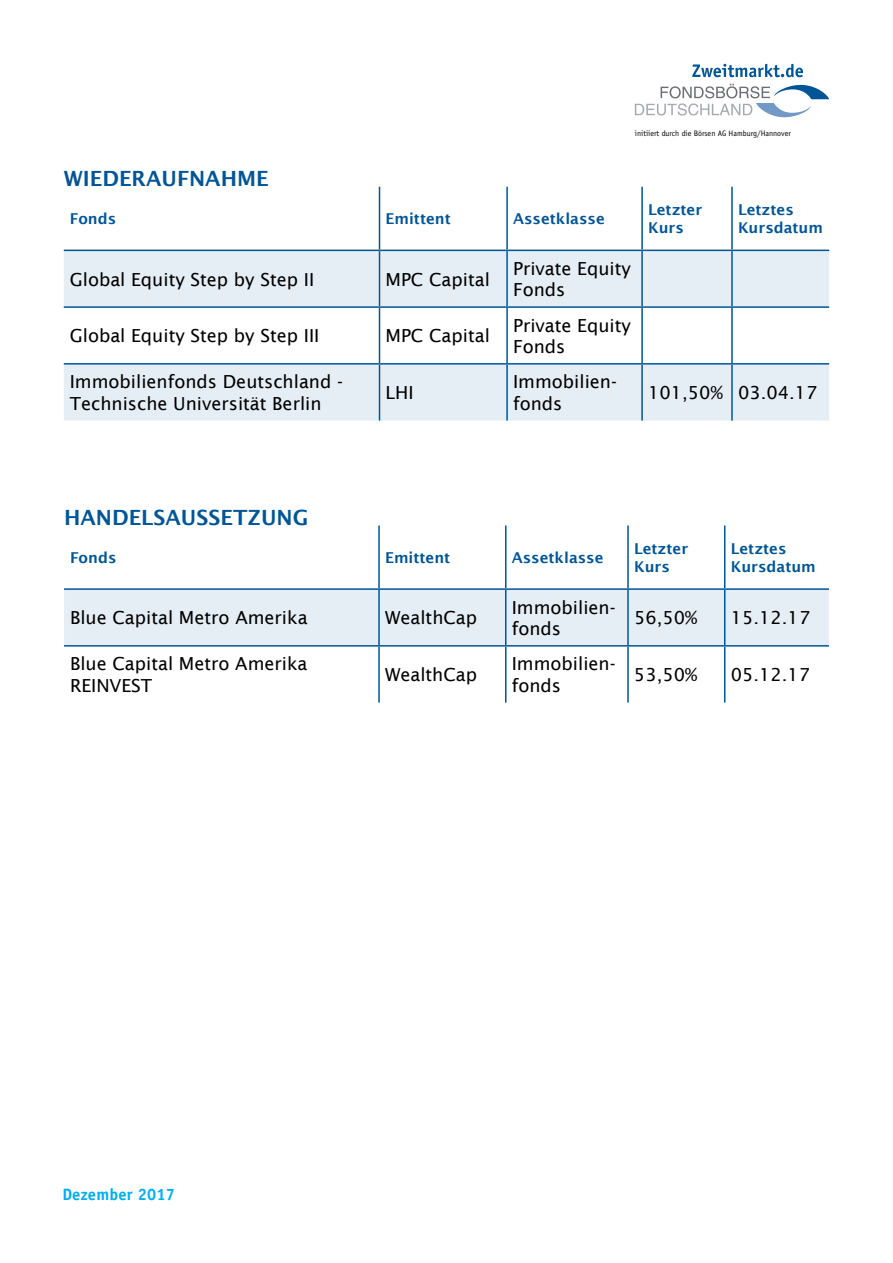
<style>
.page{position:relative;width:893px;height:1263px;background:#fff}
.page>*{position:absolute;margin:0;border:0;box-sizing:border-box;transform-origin:0 0}
.t1{font:600 21px "Lucida Sans";color:#005596}
.t2{font:18px/21.6px "Lucida Sans";color:#000}
.t3{font:700 16.5px "Officina Sans";letter-spacing:.01em;color:#00aeef}
.t4{font:600 15px/18px "Lucida Sans";color:#005596}
.t5{font:7.95px "Officina Sans";color:#000}
</style>
<div class="page">
<svg style="left:635px;top:84px;width:194px;height:34px"></svg>
<svg style="left:692px;top:64px;width:111px;height:13px"></svg>
<svg style="left:64px;top:251px;width:765px;height:170px;fill:#e6eef5"></svg>
<hr style="left:731px;top:187px;width:2px;height:63px;background:#005596">
<hr style="left:731px;top:251px;width:2px;height:55px;background:#005596">
<hr style="left:731px;top:308px;width:2px;height:55px;background:#005596">
<hr style="left:731px;top:365px;width:2px;height:56px;background:#005596">
<hr style="left:379px;top:187px;width:1px;height:63px;background:#005596">
<hr style="left:506px;top:187px;width:2px;height:63px;background:#005596">
<hr style="left:641px;top:187px;width:2px;height:63px;background:#005596">
<hr style="left:64px;top:250px;width:315px;height:1px;background:#005596">
<hr style="left:379px;top:250px;width:128px;height:1px;background:#005596">
<hr style="left:507px;top:250px;width:135px;height:1px;background:#005596">
<hr style="left:642px;top:250px;width:90px;height:1px;background:#005596">
<hr style="left:732px;top:250px;width:97px;height:1px;background:#005596">
<hr style="left:379px;top:251px;width:1px;height:55px;background:#005596">
<hr style="left:506px;top:251px;width:2px;height:55px;background:#005596">
<hr style="left:641px;top:251px;width:2px;height:55px;background:#005596">
<hr style="left:64px;top:306px;width:315px;height:2px;background:#005596">
<hr style="left:379px;top:306px;width:128px;height:2px;background:#005596">
<hr style="left:379px;top:308px;width:1px;height:55px;background:#005596">
<hr style="left:507px;top:306px;width:135px;height:2px;background:#005596">
<hr style="left:506px;top:308px;width:2px;height:55px;background:#005596">
<hr style="left:642px;top:306px;width:90px;height:2px;background:#005596">
<hr style="left:641px;top:308px;width:2px;height:55px;background:#005596">
<hr style="left:732px;top:306px;width:97px;height:2px;background:#005596">
<hr style="left:64px;top:363px;width:315px;height:2px;background:#005596">
<hr style="left:379px;top:363px;width:128px;height:2px;background:#005596">
<hr style="left:379px;top:365px;width:1px;height:56px;background:#005596">
<hr style="left:507px;top:363px;width:135px;height:2px;background:#005596">
<hr style="left:506px;top:365px;width:2px;height:56px;background:#005596">
<hr style="left:642px;top:363px;width:90px;height:2px;background:#005596">
<hr style="left:641px;top:365px;width:2px;height:56px;background:#005596">
<hr style="left:732px;top:363px;width:97px;height:2px;background:#005596">
<div style="left:64px;top:590px;width:765px;height:55px;background:#e6eef5"></div>
<hr style="left:724px;top:525px;width:1px;height:63px;background:#005596">
<hr style="left:724px;top:590px;width:1px;height:55px;background:#005596">
<hr style="left:724px;top:647px;width:1px;height:56px;background:#005596">
<hr style="left:378px;top:525px;width:2px;height:63px;background:#005596">
<hr style="left:505px;top:525px;width:1px;height:63px;background:#005596">
<hr style="left:627px;top:525px;width:2px;height:63px;background:#005596">
<hr style="left:64px;top:588px;width:315px;height:2px;background:#005596">
<hr style="left:379px;top:588px;width:127px;height:2px;background:#005596">
<hr style="left:506px;top:588px;width:122px;height:2px;background:#005596">
<hr style="left:628px;top:588px;width:97px;height:2px;background:#005596">
<hr style="left:725px;top:588px;width:104px;height:2px;background:#005596">
<hr style="left:378px;top:590px;width:2px;height:55px;background:#005596">
<hr style="left:505px;top:590px;width:1px;height:55px;background:#005596">
<hr style="left:627px;top:590px;width:2px;height:55px;background:#005596">
<hr style="left:64px;top:645px;width:315px;height:2px;background:#005596">
<hr style="left:379px;top:645px;width:127px;height:2px;background:#005596">
<hr style="left:378px;top:647px;width:2px;height:56px;background:#005596">
<hr style="left:506px;top:645px;width:122px;height:2px;background:#005596">
<hr style="left:505px;top:647px;width:1px;height:56px;background:#005596">
<hr style="left:628px;top:645px;width:97px;height:2px;background:#005596">
<hr style="left:627px;top:647px;width:2px;height:56px;background:#005596">
<hr style="left:725px;top:645px;width:104px;height:2px;background:#005596">
<p class="t5" style="left:635px;top:128px;width:158px">initiiert durch die Börsen AG Hamburg/Hannover</p>
<p class="t1" style="left:64px;top:167px;width:206px">WIEDERAUFNAHME</p>
<p class="t4" style="left:70px;top:210px;width:48px">Fonds</p>
<p class="t4" style="left:385px;top:210px;width:67px">Emittent</p>
<p class="t4" style="left:513px;top:210px;width:93px">Assetklasse</p>
<p class="t4" style="left:648px;top:201px;width:56px">Letzter<br>Kurs</p>
<p class="t4" style="left:738px;top:201px;width:87px">Letztes<br>Kursdatum</p>
<p class="t2" style="left:70px;top:268px;width:246px">Global Equity Step by Step II</p>
<p class="t2" style="left:385px;top:268px;width:106px">MPC Capital</p>
<p class="t2" style="left:513px;top:258px;width:119px">Private Equity<br>Fonds</p>
<p class="t2" style="left:70px;top:325px;width:251px">Global Equity Step by Step III</p>
<p class="t2" style="left:385px;top:325px;width:106px">MPC Capital</p>
<p class="t2" style="left:513px;top:314px;width:119px">Private Equity<br>Fonds</p>
<p class="t2" style="left:70px;top:371px;width:275px">Immobilienfonds Deutschland -<br>Technische Universität Berlin</p>
<p class="t2" style="left:385px;top:382px;width:30px">LHI</p>
<p class="t2" style="left:513px;top:371px;width:105px">Immobilien&shy;fonds</p>
<p class="t2" style="left:648px;top:382px;width:171px">101,50% 03.04.17</p>
<p class="t1" style="left:64px;top:505px;width:246px">HANDELSAUSSETZUNG</p>
<p class="t4" style="left:70px;top:549px;width:48px">Fonds</p>
<p class="t4" style="left:385px;top:549px;width:67px">Emittent</p>
<p class="t4" style="left:512px;top:549px;width:93px">Assetklasse</p>
<p class="t4" style="left:634px;top:540px;width:56px">Letzter<br>Kurs</p>
<p class="t4" style="left:731px;top:540px;width:87px">Letztes<br>Kursdatum</p>
<p class="t2" style="left:70px;top:607px;width:239px">Blue Capital Metro Amerika</p>
<p class="t2" style="left:385px;top:607px;width:94px">WealthCap</p>
<p class="t2" style="left:512px;top:596px;width:105px">Immobilien&shy;fonds</p>
<p class="t2" style="left:634px;top:607px;width:65px">56,50%</p>
<p class="t2" style="left:731px;top:607px;width:81px">15.12.17</p>
<p class="t2" style="left:70px;top:653px;width:239px">Blue Capital Metro Amerika<br>REINVEST</p>
<p class="t2" style="left:385px;top:664px;width:94px">WealthCap</p>
<p class="t2" style="left:512px;top:653px;width:105px">Immobilien&shy;fonds</p>
<p class="t2" style="left:634px;top:664px;width:65px">53,50%</p>
<p class="t2" style="left:731px;top:664px;width:81px">05.12.17</p>
<p class="t3" style="left:62px;top:1184px;width:114px">Dezember 2017</p>
</div>
